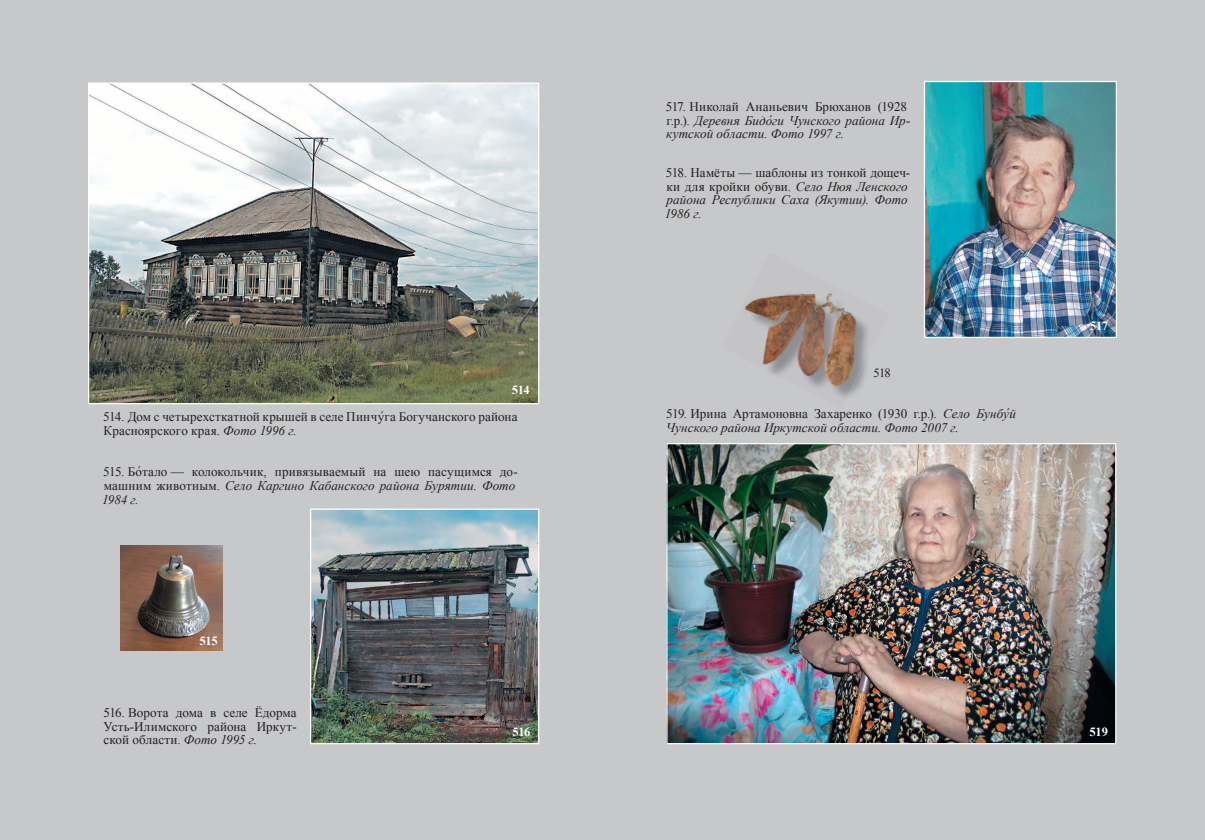
<style>
.page{position:relative;width:1205px;height:840px;background:#fff}
.page>*{position:absolute;margin:0;border:0;box-sizing:border-box;transform-origin:0 0}
.t1{font:italic 13.12px/13.8px "Times New Roman";letter-spacing:.005em;color:#231f20}
.t2{font:13.12px/13.8px "Times New Roman";color:#231f20}
.t3{font:700 12.5px "Times New Roman";letter-spacing:-.02em;color:#fff}
.t4{font:12.5px "Times New Roman";color:#231f20}
.s1{font-family:"Times New Roman PSMT Acsent"}
.s2{font-style:italic}
.s3{font-style:normal}
.s4{font-family:"Times New Roman PS Italic MT Acsent";font-style:normal}
</style>
<div class="page">
<div style="left:0;top:0;width:602px;height:840px;background:#c7c8ca"></div>
<div style="left:602px;top:0;width:603px;height:840px;background:#c7c8ca"></div>
<img style="left:924px;top:81px;width:193px;height:257px">
<img style="left:666px;top:443px;width:450px;height:301px">
<img style="left:88px;top:82px;width:451px;height:322px">
<img style="left:744px;top:292px;width:124px;height:106px">
<img style="left:310px;top:508px;width:229px;height:236px">
<img style="left:120px;top:546px;width:103px;height:105px">
<p class="t3" style="left:512px;top:381px;width:19px">514</p>
<p class="t2" style="left:103px;top:410px;width:416px">514. Дом с четырехсткатной крышей в селе Пинч<span class="s1">у</span>га Богучанского района<br>Красноярского края. <span class="s2">Фото 1996 г.</span></p>
<p class="t2" style="left:102px;top:465px;width:417px">515. Б<span class="s1">о</span>тало — колокольчик, привязываемый на шею пасущимся до&shy;машним животным. <span class="s2">Село Каргино Кабанского района Бурятии. Фото<br>1984 г.</span></p>
<p class="t3" style="left:200px;top:632px;width:20px">515</p>
<p class="t2" style="left:104px;top:705px;width:195px;text-align:justify">516. Ворота дома в селе Ёдорма Усть-Илимского района Иркут&shy;ской области. <span class="s2">Фото 1995 г.</span></p>
<p class="t3" style="left:512px;top:723px;width:19px">516</p>
<p class="t1" style="left:666px;top:99px;width:246px"><span class="s3">517. Николай Ананьевич Брюханов (1928 г.р.).</span> Деревня Бид<span class="s4">о</span>ги Чунского района Ир&shy;кутской области. Фото 1997 г.</p>
<p class="t1" style="left:665px;top:165px;width:247px"><span class="s3">518. Намёты — шаблоны из тонкой дощеч&shy;ки для кройки обуви.</span> Село Нюя Ленского района Республики Саха (Якутии). Фото<br>1986 г.</p>
<p class="t4" style="left:873px;top:364px;width:19px">518</p>
<p class="t1" style="left:666px;top:407px;width:351px"><span class="s3">519. Ирина Артамоновна Захаренко (1930 г.р.).</span> Село Бунб<span class="s4">у</span>й<br>Чунского района Иркутской области. Фото 2007 г.</p>
<p class="t3" style="left:1090px;top:317px;width:19px">517</p>
<p class="t3" style="left:1089px;top:723px;width:20px">519</p>
</div>
